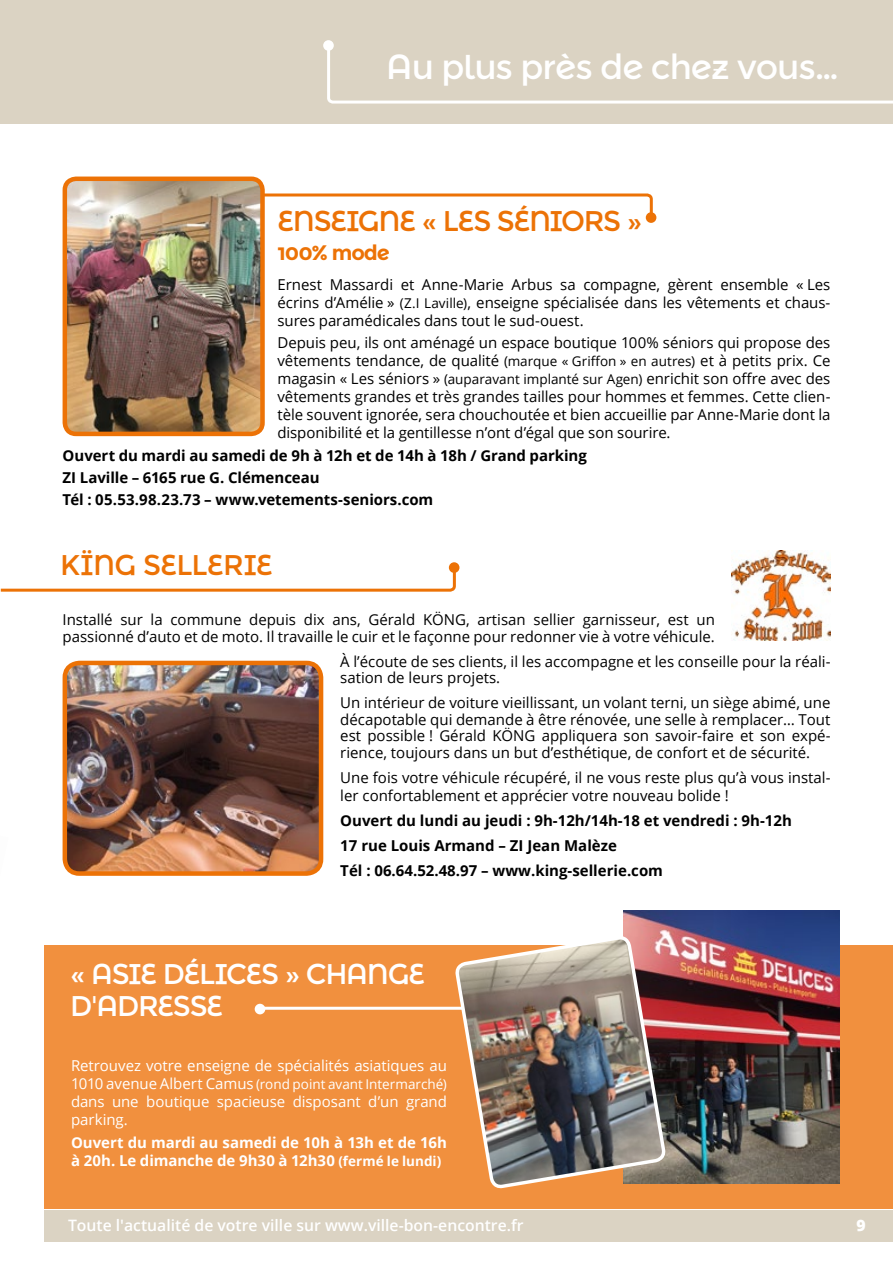
<style>
.page{position:relative;width:893px;height:1263px;background:#fff}
.page>*{position:absolute;margin:0;border:0;box-sizing:border-box;transform-origin:0 0}
.t1{font:34.5px "Montserrat Alternates";letter-spacing:-.03em;color:#fff}
.t2{font:28.5px "Montserrat Alternates";letter-spacing:-.035em;color:#ec7206}
.t3{font:28.5px/31.5px "Montserrat Alternates";letter-spacing:-.045em;color:#fff}
.t4{font:700 21px "Montserrat Alternates";letter-spacing:-.05em;color:#ec7206}
.t5{font:600 15.75px "Open Sans";color:#fff}
.t6{font:800 15.75px "Open Sans";color:#fff}
.t7{font:15px/18px "Open Sans";color:#000}
.t8{font:700 15px/25px "Open Sans";color:#000}
.t9{font:15px/18px "Open Sans";letter-spacing:-.005em;color:#fff}
.t10{font:700 15px/18px "Open Sans";letter-spacing:-.005em;color:#fff}
.t11{font:13.5px "Open Sans";color:#fff}
.s1{font-size:13.5px}
.s2{font-size:15px}
</style>
<div class="page">
<hr style="left:0;top:0;width:1px;height:123px;background:#dbd3c3">
<div style="left:1px;top:0;width:892px;height:123px;background:#dbd3c3"></div>
<div style="left:45px;top:1210px;width:848px;height:32px;background:#dbd3c3"></div>
<svg style="left:327px;top:51px;width:566px;height:53px"></svg>
<div style="left:323px;top:40px;width:11px;height:11px;background:#fff;border-radius:50%"></div>
<svg style="left:265px;top:193px;width:389px;height:26px"></svg>
<div style="left:646px;top:212px;width:10px;height:11px;background:#ec7206;border-radius:50%"></div>
<img style="left:732px;top:551px;width:98px;height:90px">
<div style="left:45px;top:945px;width:848px;height:264px;background:#f1903e"></div>
<svg style="left:0;top:566px;width:457px;height:26px"></svg>
<div style="left:449px;top:562px;width:10px;height:11px;background:#ec7206;border-radius:50%"></div>
<img style="left:65px;top:180px;width:195px;height:251px">
<div style="left:63px;top:177px;width:202px;height:259px;border:4px solid #ec7206;border-radius:11px"></div>
<img style="left:68px;top:666px;width:250px;height:205px">
<div style="left:63px;top:661px;width:260px;height:215px;border:4px solid #ec7206;border-radius:15px"></div>
<hr style="left:261px;top:1007px;width:390px;height:3px;background:#fff">
<div style="left:255px;top:1004px;width:10px;height:10px;background:#fff;border-radius:50%"></div>
<img style="left:624px;top:910px;width:216px;height:273px">
<img style="left:456px;top:936px;width:209px;height:253px">
<h1 class="t1" style="left:386px;top:47px;width:454px">Au plus près de chez vous…</h1>
<h2 class="t2" style="left:278px;top:204px;width:366px">ENSEIGNE « LES SÉNIORS »</h2>
<h3 class="t4" style="left:278px;top:240px;width:114px">100% mode</h3>
<p class="t7" style="left:277px;top:275px;width:554px;text-align:justify">Ernest Massardi et Anne-Marie Arbus sa compagne, gèrent ensemble « Les écrins d’Amélie » <span class="s1">(Z.I Laville)</span>, enseigne spécialisée dans les vêtements et chaus&shy;sures paramédicales dans tout le sud-ouest.</p>
<p class="t7" style="left:277px;top:333px;width:554px;text-align:justify">Depuis peu, ils ont aménagé un espace boutique 100% séniors qui propose des vêtements tendance, de qualité <span class="s1">(marque « Griffon » en autres)</span> et à petits prix. Ce magasin « Les séniors » <span class="s1">(auparavant implanté sur Agen)</span> enrichit son offre avec des vêtements grandes et très grandes tailles pour hommes et femmes. Cette clien&shy;tèle souvent ignorée, sera chouchoutée et bien accueillie par Anne-Marie dont la disponibilité et la gentillesse n’ont d’égal que son sourire.</p>
<p class="t8" style="left:63px;top:444px;width:526px;line-height:22.2px">Ouvert du mardi au samedi de 9h à 12h et de 14h à 18h / Grand parking<br>ZI Laville – 6165 rue G. Clémenceau<br>Tél : 05.53.98.23.73 – www.vetements-seniors.com</p>
<h2 class="t2" style="left:60px;top:549px;width:214px">KÏNG SELLERIE</h2>
<p class="t7" style="left:63px;top:611px;width:654px;line-height:16.5px">Installé sur la commune depuis dix ans, Gérald KÖNG, artisan sellier garnisseur, est un passionné d’auto et de moto. Il travaille le cuir et le façonne pour redonner vie à votre véhicule.</p>
<p class="t7" style="left:340px;top:652px;width:492px;line-height:16.5px">À l’écoute de ses clients, il les accompagne et les conseille pour la réali&shy;sation de leurs projets.</p>
<p class="t7" style="left:340px;top:694px;width:492px;line-height:16.5px;text-align:justify">Un intérieur de voiture vieillissant, un volant terni, un siège abimé, une décapotable qui demande à être rénovée, une selle à remplacer… Tout est possible ! Gérald KÖNG appliquera son savoir-faire et son expé&shy;rience, toujours dans un but d’esthétique, de confort et de sécurité.</p>
<p class="t7" style="left:340px;top:768px;width:492px">Une fois votre véhicule récupéré, il ne vous reste plus qu’à vous instal&shy;ler confortablement et apprécier votre nouveau bolide !</p>
<p class="t8" style="left:340px;top:807px;width:453px">Ouvert du lundi au jeudi : 9h-12h/14h-18 et vendredi : 9h-12h<br>17 rue Louis Armand – ZI Jean Malèze<br>Tél : 06.64.52.48.97 – www.king-sellerie.com</p>
<h2 class="t3" style="left:70px;top:959px;width:356px">« ASIE DÉLICES » CHANGE<br>D'ADRESSE</h2>
<p class="t9" style="left:71px;top:1056px;width:377px">Retrouvez votre enseigne de spécialités asiatiques au</p>
<p class="t11" style="left:71px;top:1075px;width:377px"><span class="s2">1010 avenue Albert Camus</span> (rond point avant Intermarché)</p>
<p class="t9" style="left:71px;top:1092px;width:377px">dans une boutique spacieuse disposant d’un grand parking.</p>
<p class="t10" style="left:71px;top:1133px;width:377px">Ouvert du mardi au samedi de 10h à 13h et de 16h à 20h. Le dimanche de 9h30 à 12h30 <span class="s1">(fermé le lundi)</span></p>
<p class="t5" style="left:68px;top:1215px;width:457px">Toute l'actualité de votre ville sur www.ville-bon-encontre.fr</p>
<p class="t6" style="left:856px;top:1213px;width:11px">9</p>
</div>
